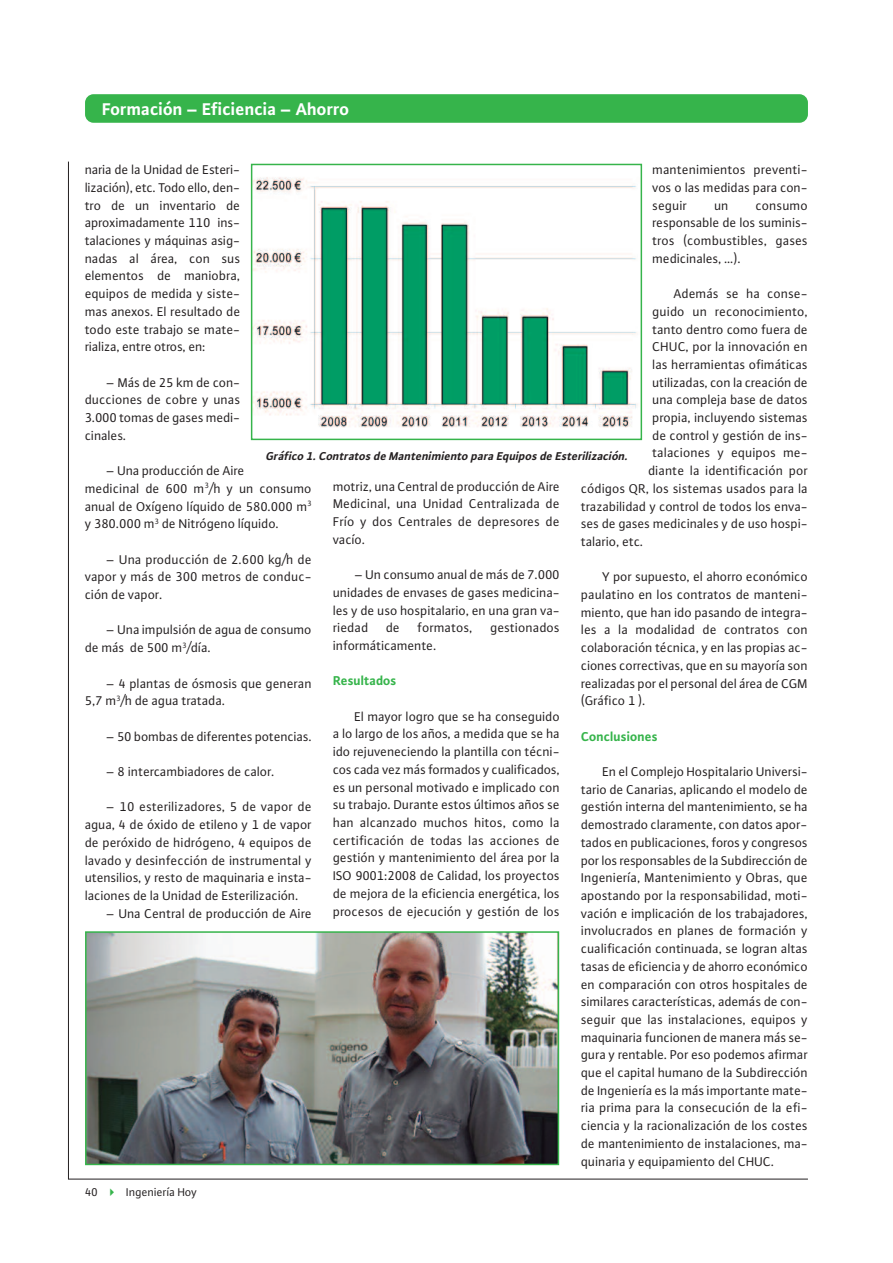
<style>
.page{position:relative;width:893px;height:1263px;background:#fff}
.page>*{position:absolute;margin:0;border:0;box-sizing:border-box;transform-origin:0 0}
.t1{font:700 18px "WILO Plus TF";color:#fff}
.t2{font:13.5px/17.7px "WILO Plus TF";color:#231f20;text-align:justify}
.t3{font:700 13.5px "WILO Plus TF";color:#36b44b}
.t4{font:italic 700 12px "WILO Plus TF";color:#231f20}
.t5{font:12px "WILO Plus TF";color:#231f20}
.s1{color:#36b44b}
</style>
<div class="page">
<div style="left:85px;top:94px;width:723px;height:29px;background:#36b44b;border-radius:9px"></div>
<hr style="left:68px;top:1179px;width:740px;height:1px;background:#231f20">
<hr style="left:68px;top:162px;width:1px;height:1017px;background:#231f20">
<img style="left:254px;top:177px;width:383px;height:251px">
<div style="left:251px;top:164px;width:391px;height:276px;border:2px solid #36b44b"></div>
<img style="left:88px;top:934px;width:468px;height:228px">
<div style="left:85px;top:931px;width:474px;height:234px;border:2px solid #36b44b"></div>
<h1 class="t1" style="left:102px;top:98px;width:249px">Formación – Eficiencia – Ahorro</h1>
<p class="t2" style="left:85px;top:161px;width:157px">naria de la Unidad de Esteri&shy;lización), etc. Todo ello, den&shy;tro de un inventario de aproximadamente 110 ins&shy;talaciones y máquinas asig&shy;nadas al área, con sus elementos de maniobra, equipos de medida y siste&shy;mas anexos. El resultado de todo este trabajo se mate&shy;rializa, entre otros, en:</p>
<p class="t2" style="left:85px;top:373px;width:157px;text-indent:21px">– Más de 25 km de con&shy;ducciones de cobre y unas 3.000 tomas de gases medi&shy;cinales.</p>
<p class="t2" style="left:85px;top:461px;width:228px;text-align:left;text-indent:21px">– Una producción de Aire<br>medicinal de 600 m<sup>3</sup>/h y un consumo anual de Oxígeno líquido de 580.000 m<sup>3 </sup>y 380.000 m<sup>3</sup> de Nitrógeno líquido.</p>
<p class="t2" style="left:85px;top:550px;width:228px;text-indent:21px">– Una producción de 2.600 kg/h de vapor y más de 300 metros de conduc&shy;ción de vapor.</p>
<p class="t2" style="left:85px;top:621px;width:228px;text-indent:21px">– Una impulsión de agua de consumo de más de 500 m<sup>3</sup>/día.</p>
<p class="t2" style="left:85px;top:674px;width:228px;text-indent:21px">– 4 plantas de ósmosis que generan<br>5,7 m<sup>3</sup>/h de agua tratada.</p>
<p class="t2" style="left:106px;top:727px;width:207px">– 50 bombas de diferentes potencias.</p>
<p class="t2" style="left:106px;top:762px;width:170px">– 8 intercambiadores de calor.</p>
<p class="t2" style="left:85px;top:798px;width:228px;text-indent:21px">– 10 esterilizadores, 5 de vapor de agua, 4 de óxido de etileno y 1 de vapor de peróxido de hidrógeno, 4 equipos de lavado y desinfección de instrumental y utensilios, y resto de maquinaria e insta&shy;laciones de la Unidad de Esterilización.</p>
<p class="t2" style="left:106px;top:904px;width:207px">– Una Central de producción de Aire</p>
<p class="t2" style="left:653px;top:161px;width:157px">mantenimientos preventi&shy;vos o las medidas para con&shy;seguir</p>
<p class="t2" style="left:653px;top:196px;width:157px;text-indent:103px">consumo responsable de los suminis&shy;tros (combustibles, gases medicinales, …).</p>
<p class="t2" style="left:674px;top:284px;width:136px">Además se ha conse-</p>
<p class="t2" style="left:653px;top:302px;width:157px">guido un reconocimiento,</p>
<p class="t2" style="left:653px;top:320px;width:157px">tanto dentro como fuera de</p>
<p class="t2" style="left:653px;top:338px;width:157px">CHUC, por la innovación en</p>
<p class="t2" style="left:653px;top:355px;width:157px">las herramientas ofimáticas</p>
<p class="t2" style="left:653px;top:373px;width:157px">utilizadas, con la creación de</p>
<p class="t2" style="left:653px;top:391px;width:157px">una compleja base de datos</p>
<p class="t2" style="left:653px;top:408px;width:157px">propia, incluyendo sistemas</p>
<p class="t2" style="left:653px;top:426px;width:157px">de control y gestión de ins-</p>
<p class="t2" style="left:653px;top:444px;width:157px">talaciones y equipos me-</p>
<p class="t2" style="left:648px;top:461px;width:161px">diante la identificación por</p>
<p class="t2" style="left:581px;top:479px;width:228px">códigos QR, los sistemas usados para la</p>
<p class="t2" style="left:581px;top:497px;width:228px">trazabilidad y control de todos los enva-</p>
<p class="t2" style="left:581px;top:515px;width:228px">ses de gases medicinales y de uso hospi-</p>
<p class="t2" style="left:581px;top:532px;width:64px">talario, etc.</p>
<p class="t2" style="left:581px;top:568px;width:228px;text-indent:21px">Y por supuesto, el ahorro económico paulatino en los contratos de manteni&shy;miento, que han ido pasando de integra&shy;les a la modalidad de contratos con colaboración técnica, y en las propias ac&shy;ciones correctivas, que en su mayoría son realizadas por el personal del área de CGM (Gráfico 1 ).</p>
<p class="t3" style="left:581px;top:728px;width:78px">Conclusiones</p>
<p class="t2" style="left:581px;top:762px;width:228px;text-indent:21px">En el Complejo Hospitalario Universi&shy;tario de Canarias, aplicando el modelo de gestión interna del mantenimiento, se ha demostrado claramente, con datos apor&shy;tados en publicaciones, foros y congresos por los responsables de la Subdirección de Ingeniería, Mantenimiento y Obras, que apostando por la responsabilidad, moti&shy;vación e implicación de los trabajadores, involucrados en planes de formación y cualificación continuada, se logran altas tasas de eficiencia y de ahorro económico en comparación con otros hospitales de similares características, además de con&shy;seguir que las instalaciones, equipos y maquinaria funcionen de manera más se&shy;gura y rentable. Por eso podemos afirmar que el capital humano de la Subdirección de Ingeniería es la más importante mate&shy;ria prima para la consecución de la efi&shy;ciencia y la racionalización de los costes de mantenimiento de instalaciones, ma&shy;quinaria y equipamiento del CHUC.</p>
<p class="t2" style="left:714px;top:196px;width:16px">un</p>
<p class="t4" style="left:266px;top:449px;width:366px">Gráfico 1. Contratos de Mantenimiento para Equipos de Esterilización.</p>
<p class="t2" style="left:333px;top:477px;width:228px">motriz, una Central de producción de Aire Medicinal, una Unidad Centralizada de Frío y dos Centrales de depresores de vacío.</p>
<p class="t2" style="left:333px;top:565px;width:228px;text-indent:21px">– Un consumo anual de más de 7.000 unidades de envases de gases medicina&shy;les y de uso hospitalario, en una gran va&shy;riedad</p>
<p class="t2" style="left:386px;top:619px;width:15px">de</p>
<p class="t2" style="left:418px;top:619px;width:57px">formatos,</p>
<p class="t2" style="left:490px;top:619px;width:71px">gestionados</p>
<p class="t2" style="left:333px;top:636px;width:105px">informáticamente.</p>
<p class="t3" style="left:333px;top:672px;width:65px">Resultados</p>
<p class="t2" style="left:333px;top:707px;width:228px;text-indent:21px">El mayor logro que se ha conseguido a lo largo de los años, a medida que se ha ido rejuveneciendo la plantilla con técni&shy;cos cada vez más formados y cualificados, es un personal motivado e implicado con su trabajo. Durante estos últimos años se han alcanzado muchos hitos, como la certificación de todas las acciones de gestión y mantenimiento del área por la ISO 9001:2008 de Calidad, los proyectos de mejora de la eficiencia energética, los procesos de ejecución y gestión de los</p>
<p class="t5" style="left:85px;top:1185px;width:114px">40 <span class="s1">✔</span> Ingeniería Hoy</p>
</div>
